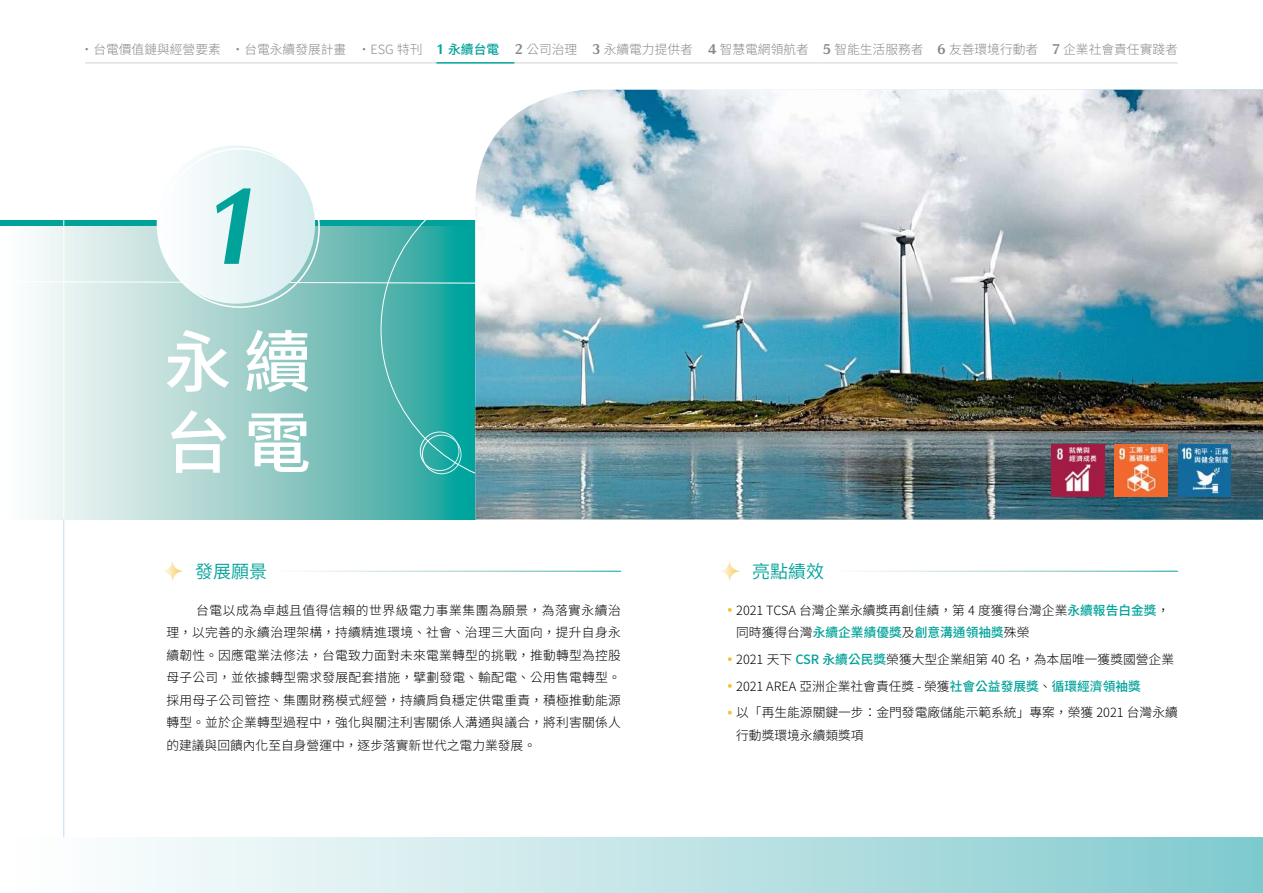
<style>
.page{position:relative;width:1263px;height:893px;background:#fff}
.page>*{position:absolute;margin:0;border:0;box-sizing:border-box;transform-origin:0 0}
.t1{font:italic 800 103.5px "AR Fang Xin Shu H7 B5 Std";color:#00a29a}
.t2{font:500 67.5px/81px "Source Han Sans TW";color:#fff}
.t3{font:18px "Source Han Sans TW";color:#00a29a}
.t4{font:300 12.75px/22.5px "Source Han Sans TW";color:#000}
.t5{font:300 12.75px "Source Han Sans TW";color:#898989}
.s1{font-family:"AR Fang Xin Shu H7 B5 Std";font-weight:800;font-size:13.5px;color:#00a29a}
.s2{font-weight:500;color:#00a29a}
.s3{font-family:"AR Fang Xin Shu H7 B5 Std";font-weight:800;font-size:13.5px}
.s4{color:#f5c539}
</style>
<div class="page">
<hr style="left:1052px;top:62px;width:126px;height:2px;background:#e0e1e1">
<hr style="left:937px;top:62px;width:115px;height:2px;background:#e0e1e1">
<hr style="left:822px;top:62px;width:115px;height:2px;background:#e0e1e1">
<hr style="left:708px;top:62px;width:114px;height:2px;background:#e0e1e1">
<hr style="left:592px;top:62px;width:116px;height:2px;background:#e0e1e1">
<hr style="left:514px;top:62px;width:78px;height:2px;background:#e0e1e1">
<hr style="left:436px;top:62px;width:78px;height:2px;background:#00a29a">
<hr style="left:361px;top:62px;width:75px;height:2px;background:#e0e1e1">
<hr style="left:235px;top:62px;width:126px;height:2px;background:#e0e1e1">
<hr style="left:85px;top:62px;width:150px;height:2px;background:#e0e1e1">
<svg style="left:0;top:220px;width:475px;height:7px;background:#17a9a2"></svg>
<svg style="left:34px;top:227px;width:441px;height:292px;background:#91cdc8"></svg>
<svg style="left:34px;top:281px;width:441px;height:3px"></svg>
<hr style="left:63px;top:90px;width:1px;height:429px;background:#fff">
<hr style="left:63px;top:519px;width:1px;height:374px;background:#3786c8">
<div style="left:1px;top:837px;width:1262px;height:56px;background:linear-gradient(to right,#fff,#83cbcf)"></div>
<svg style="left:728px;top:608px;width:4px;height:4px"></svg>
<svg style="left:728px;top:657px;width:4px;height:4px"></svg>
<svg style="left:728px;top:684px;width:4px;height:4px"></svg>
<svg style="left:728px;top:711px;width:4px;height:4px"></svg>
<div style="left:157px;top:145px;width:158px;height:159px;background:linear-gradient(to right,#feffff,#d4eced);border-radius:79px"></div>
<div style="left:420px;top:432px;width:39px;height:39px;border:1px solid #fff;border-radius:50%"></div>
<div style="left:422px;top:435px;width:39px;height:39px;border:1px solid #fff;border-radius:50%"></div>
<svg style="left:161px;top:560px;width:23px;height:23px"></svg>
<svg style="left:718px;top:560px;width:23px;height:23px"></svg>
<img style="left:475px;top:90px;width:788px;height:429px">
<img style="left:1115px;top:444px;width:52px;height:53px">
<img style="left:1178px;top:444px;width:52px;height:53px">
<img style="left:1052px;top:444px;width:52px;height:53px">
<p class="t5" style="left:81px;top:42px;width:1099px">·台電價值鏈與經營要素 ·台電永續發展計畫 ·ESG 特刊 <span class="s1">1</span> <span class="s2">永續台電</span> <span class="s3">2</span> 公司治理 <span class="s3">3</span> 永續電力提供者 <span class="s3">4</span> 智慧電網領航者 <span class="s3">5</span> 智能生活服務者 <span class="s3">6</span> 友善環境行動者 <span class="s3">7</span> 企業社會責任實踐者</p>
<h1 class="t1" style="left:196px;top:171px;width:87px">1</h1>
<h2 class="t2" style="left:164px;top:323px;width:149px">永續台電</h2>
<h3 class="t3" style="left:195px;top:561px;width:73px">發展願景</h3>
<h3 class="t3" style="left:752px;top:561px;width:73px">亮點績效</h3>
<p class="t4" style="left:166px;top:599px;width:456px;text-align:justify;text-indent:30px">台電以成為卓越且值得信賴的世界級電力事業集團為願景，為落實永續治理，以完善的永續治理架構，持續精進環境、社會、治理三大面向，提升自身永續韌性。因應電業法修法，台電致力面對未來電業轉型的挑戰，推動轉型為控股母子公司，並依據轉型需求發展配套措施，擘劃發電、輸配電、公用售電轉型。採用母子公司管控、集團財務模式經營，持續肩負穩定供電重責，積極推動能源轉型。並於企業轉型過程中，強化與關注利害關係人溝通與議合，將利害關係人的建議與回饋內化至自身營運中，逐步落實新世代之電力業發展。</p>
<p class="t4" style="left:736px;top:599px;width:435px;text-indent:-13px"><span class="s4">•</span> 2021 TCSA 台灣企業永續獎再創佳績，第 4 度獲得台灣企業<span class="s2">永續報告白金獎</span>，同時獲得台灣<span class="s2">永續企業績優獎</span>及<span class="s2">創意溝通領袖獎</span>殊榮</p>
<p class="t4" style="left:723px;top:648px;width:452px"><span class="s4">•</span> 2021 天下 <span class="s2">CSR 永續公民獎</span>榮獲大型企業組第 40 名，為本屆唯一獲獎國營企業</p>
<p class="t4" style="left:723px;top:675px;width:419px"><span class="s4">•</span> 2021 AREA 亞洲企業社會責任獎 - 榮獲<span class="s2">社會公益發展獎</span>、<span class="s2">循環經濟領袖獎</span></p>
<p class="t4" style="left:736px;top:702px;width:443px;text-indent:-13px"><span class="s4">•</span> 以「再生能源關鍵一步：金門發電廠儲能示範系統」專案，榮獲 2021 台灣永續行動獎環境永續類獎項</p>
</div>
